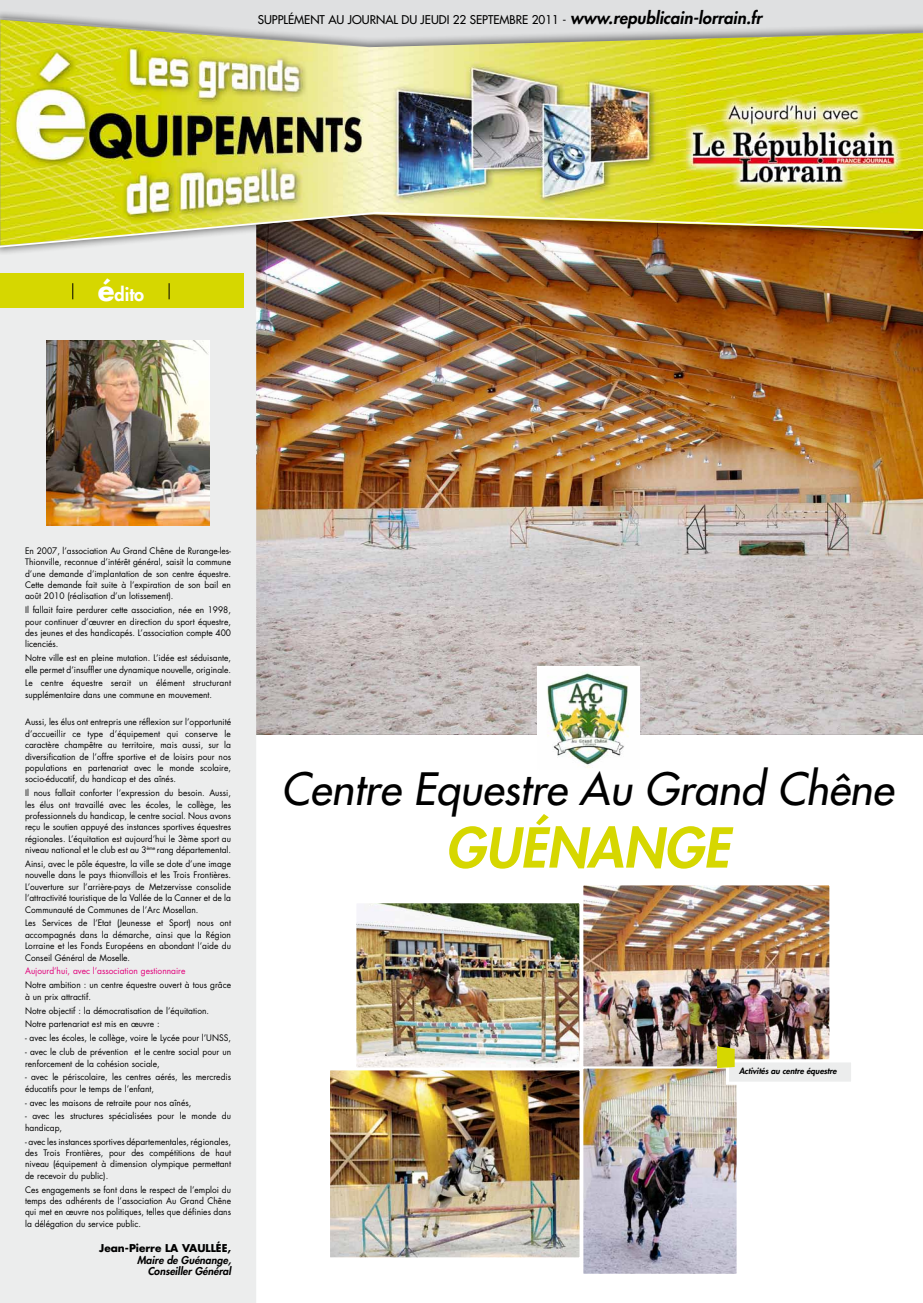
<style>
.page{position:relative;width:923px;height:1303px;background:#fff}
.page>*{position:absolute;margin:0;border:0;box-sizing:border-box;transform-origin:0 0}
.t1{font:italic 800 53.46px "Futura Std";color:#d6d700}
.t2{font:italic 500 43.4px "Futura Std";color:#000}
.t3{font:800 18.11px "Futura Std";color:#fff}
.t4{font:italic 800 16.62px "Futura Std";color:#000}
.t5{font:500 11.72px "Futura Std";color:#000}
.t6{font:italic 800 10.5px/11.4px "Futura Std";color:#000;text-align:right}
.t7{font:700 10.5px "Futura Std";color:#000}
.t8{font:8.75px/11.4px "Futura Std";color:#000;text-align:justify;scale:.96 1}
.t9{font:8.75px "Futura Std";color:#e2007a;scale:.96 1}
.t10{font:italic 800 8.31px "Futura Std";color:#000}
.s1{font-weight:500;font-style:normal;font-size:11.72px}
.s2{font-weight:700;font-size:27.65px}
</style>
<div class="page">
<img style="left:256px;top:255px;width:667px;height:479px">
<div style="left:0;top:255px;width:256px;height:1047px;background:#eceded"></div>
<div style="left:0;top:0;width:923px;height:8px;background:#dfe0e1"></div>
<div style="left:0;top:8px;width:923px;height:247px;background:#000;opacity:.5"></div>
<img style="left:0;top:20px;width:923px;height:191px">
<img style="left:0;top:211px;width:923px;height:40px">
<div style="left:0;top:273px;width:243px;height:34px;background:#d6d700"></div>
<svg style="left:169px;top:283px;width:1px;height:16px"></svg>
<svg style="left:73px;top:283px;width:1px;height:16px"></svg>
<img style="left:47px;top:340px;width:162px;height:185px">
<img style="left:539px;top:668px;width:98px;height:100px">
<img style="left:584px;top:886px;width:244px;height:179px">
<div style="left:581px;top:883px;width:250px;height:185px;border:2px solid #fff"></div>
<img style="left:584px;top:1069px;width:151px;height:203px">
<div style="left:581px;top:1066px;width:157px;height:209px;border:2px solid #fff"></div>
<img style="left:357px;top:904px;width:221px;height:162px">
<div style="left:354px;top:901px;width:227px;height:168px;border:2px solid #fff"></div>
<img style="left:331px;top:1071px;width:247px;height:184px">
<div style="left:328px;top:1068px;width:253px;height:190px;border:2px solid #fff"></div>
<div style="left:726px;top:1059px;width:128px;height:25px;background:#eceded;border:3px solid #fff"></div>
<svg style="left:717px;top:1046px;width:17px;height:21px"></svg>
<h3 class="t5" style="left:258px;top:13px;width:171px">SUPPLÉMENT AU JOURNAL DU JEUD</h3>
<h3 class="t5" style="left:447px;top:13px;width:31px">I 22 SEPTEM</h3>
<h3 class="t4" style="left:509px;top:8px;width:254px"><span class="s1">BRE 2011 -</span> www.republicain-lorrain.fr</h3>
<h3 class="t3" style="left:98px;top:283px;width:48px"><span class="s2">é</span>dito</h3>
<p class="t8" style="left:25px;top:545px;width:216px">En 2007, l’association Au Grand Chêne de Rurange-les-Thionville, reconnue d’intérêt général, saisit la commune d’une demande d’implantation de son centre équestre.<br>Cette demande fait suite à l’expiration de son bail en août 2010 (réalisation d’un lotissement).</p>
<p class="t8" style="left:25px;top:604px;width:216px">Il fallait faire perdurer cette association, née en 1998, pour continuer d’œuvrer en direction du sport équestre, des jeunes et des handicapés. L’association compte 400 licenciés.</p>
<p class="t8" style="left:25px;top:652px;width:216px">Notre ville est en pleine mutation. L’idée est séduisante, elle permet d’insuffler une dynamique nouvelle, originale.</p>
<p class="t8" style="left:25px;top:677px;width:216px">Le centre équestre serait un élément structurant supplémentaire dans une commune en mouvement.</p>
<p class="t8" style="left:25px;top:716px;width:216px">Aussi, les élus ont entrepris une réflexion sur l’opportunité d’accueillir ce type d’équipement qui conserve le caractère champêtre au territoire, mais aussi, sur la diversification de l’offre sportive et de loisirs pour nos populations en partenariat avec le monde scolaire, socio-éducatif, du handicap et des aînés.</p>
<p class="t8" style="left:25px;top:787px;width:216px">Il nous fallait conforter l’expression du besoin. Aussi, les élus ont travaillé avec les écoles, le collège, les professionnels du handicap, le centre social. Nous avons reçu le soutien appuyé des instances sportives équestres régionales. L’équitation est aujourd’hui le 3ème sport au niveau national et le club est au 3<sup>ème</sup> rang départemental.</p>
<p class="t8" style="left:25px;top:858px;width:216px">Ainsi, avec le pôle équestre, la ville se dote d’une image nouvelle dans le pays thionvillois et les Trois Frontières.<br>L’ouverture sur l’arrière-pays de Metzervisse consolide l’attractivité touristique de la Vallée de la Canner et de la Communauté de Communes de l’Arc Mosellan.</p>
<p class="t8" style="left:25px;top:917px;width:216px">Les Services de l’Etat (Jeunesse et Sport) nous ont accompagnés dans la démarche, ainsi que la Région Lorraine et les Fonds Européens en abondant l’aide du Conseil Général de Moselle.</p>
<p class="t9" style="left:25px;top:965px;width:168px">Aujourd’hui, avec l’association gestionnaire</p>
<p class="t8" style="left:25px;top:979px;width:216px">Notre ambition : un centre équestre ouvert à tous grâce à un prix attractif.</p>
<p class="t8" style="left:25px;top:1003px;width:193px;line-height:13.8px">Notre objectif : la démocratisation de l’équitation.<br>Notre partenariat est mis en œuvre :</p>
<p class="t8" style="left:25px;top:1032px;width:216px">- avec les écoles, le collège, voire le Lycée pour l’UNSS,</p>
<p class="t8" style="left:25px;top:1046px;width:216px">- avec le club de prévention et le centre social pour un renforcement de la cohésion sociale,</p>
<p class="t8" style="left:25px;top:1071px;width:216px">- avec le périscolaire, les centres aérés, les mercredis éducatifs pour le temps de l’enfant,</p>
<p class="t8" style="left:25px;top:1096px;width:175px">- avec les maisons de retraite pour nos aînés,</p>
<p class="t8" style="left:25px;top:1110px;width:216px">- avec les structures spécialisées pour le monde du handicap,</p>
<p class="t8" style="left:25px;top:1135px;width:216px">- avec les instances sportives départementales, régionales, des Trois Frontières, pour des compétitions de haut niveau (équipement à dimension olympique permettant de recevoir du public).</p>
<p class="t8" style="left:25px;top:1183px;width:216px">Ces engagements se font dans le respect de l’emploi du temps des adhérents de l’association Au Grand Chêne qui met en œuvre nos politiques, telles que définies dans la délégation du service public.</p>
<p class="t7" style="left:99px;top:1240px;width:133px">Jean-Pierre LA VAULLéE,</p>
<p class="t6" style="left:137px;top:1253px;width:95px">Maire de Guénange,<br>Conseiller Général</p>
<h2 class="t2" style="left:281px;top:761px;width:613px">Centre Equestre Au Grand Chêne</h2>
<h1 class="t1" style="left:445px;top:813px;width:285px">GUéNANGE</h1>
<p class="t10" style="left:739px;top:1065px;width:99px">Activités au centre équestre</p>
</div>
